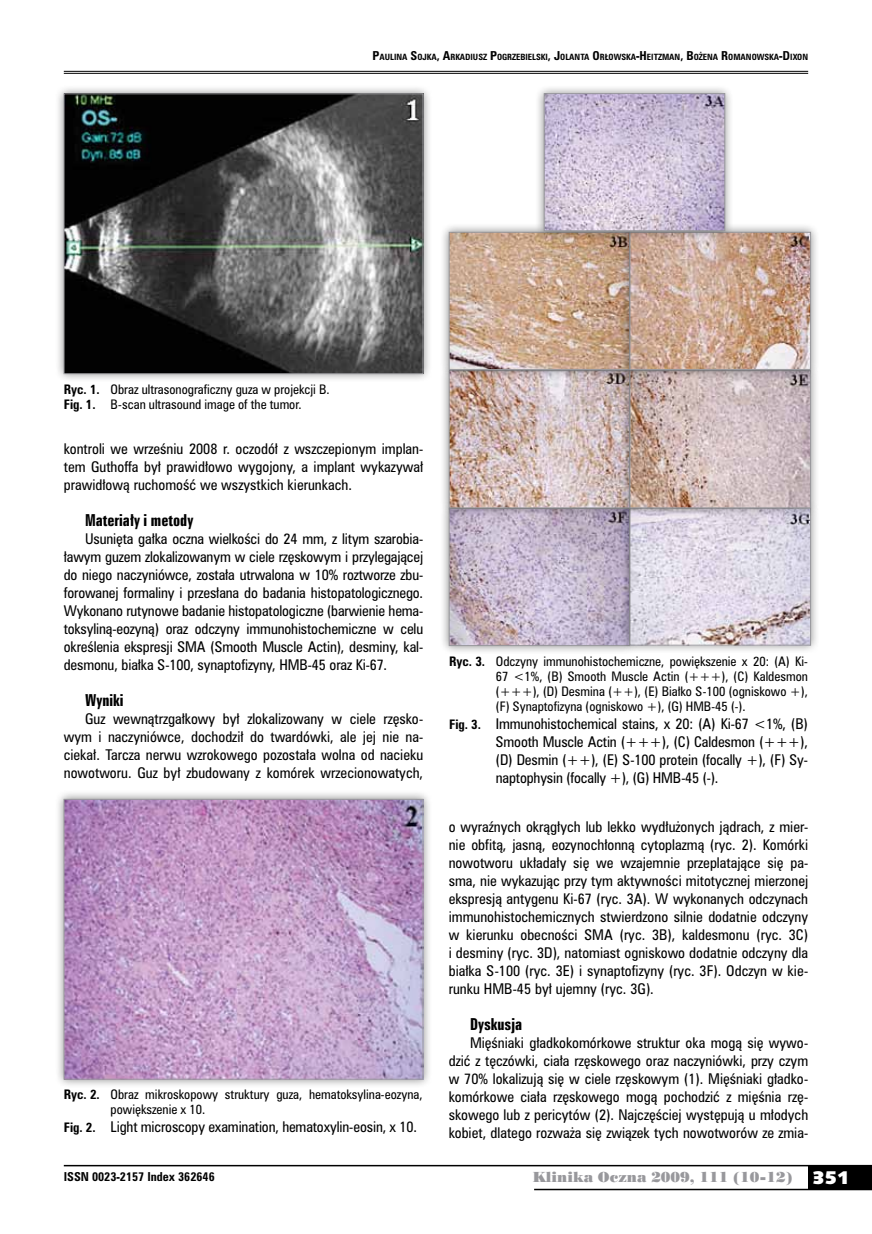
<style>
.page{position:relative;width:872px;height:1234px;background:#fff}
.page>*{position:absolute;margin:0;border:0;box-sizing:border-box;transform-origin:0 0}
.t1{font:15px "Zurich Bd X Cn PL";color:#000}
.t2{font:13.5px/18px "Zurich Cn PL";color:#000;text-align:justify}
.t3{font:13.5px "Poster Bodoni PL";color:#98989c}
.t4{font:12px/15px "Zurich Cn PL";color:#000}
.t5{font:700 11.25px "Zurich Cn PL";color:#000}
.t6{font:700 7.8px "Zurich Cn PL";color:#000}
.s1{font-size:11.25px}
.s2{font-weight:700}
.s3{font-weight:700;font-size:12px}
.s4{font-family:"Humanst 531 U Blk PL";font-size:18px;color:#fff}
</style>
<div class="page">
<div style="left:808px;top:1165px;width:64px;height:24px;background:#000"></div>
<hr style="left:64px;top:1164px;width:808px;height:2px;background:#000">
<hr style="left:534px;top:1188px;width:338px;height:1px;background:#000">
<hr style="left:64px;top:71px;width:744px;height:1px;background:#000">
<hr style="left:64px;top:73px;width:744px;height:1px;background:#000">
<div style="left:55px;top:85px;width:377px;height:298px;background:#000;opacity:.45"></div>
<img style="left:66px;top:96px;width:355px;height:276px">
<div style="left:64px;top:94px;width:359px;height:280px;border:1px solid #98989c"></div>
<div style="left:55px;top:790px;width:377px;height:298px;background:#000;opacity:.45"></div>
<img style="left:66px;top:801px;width:355px;height:276px">
<div style="left:64px;top:799px;width:359px;height:280px;border:1px solid #98989c"></div>
<div style="left:440px;top:499px;width:199px;height:156px;background:#000;opacity:.45"></div>
<img style="left:451px;top:517px;width:170px;height:126px">
<div style="left:449px;top:508px;width:181px;height:137px;border:1px solid #98989c"></div>
<div style="left:621px;top:499px;width:198px;height:155px;background:#000;opacity:.45"></div>
<svg style="left:632px;top:517px;width:176px;height:126px;background:#dbd4e0"></svg>
<div style="left:630px;top:508px;width:180px;height:137px;border:1px solid #98989c"></div>
<div style="left:440px;top:361px;width:199px;height:156px;background:#000;opacity:.45"></div>
<svg style="left:451px;top:379px;width:170px;height:127px;background:#cfb9b5"></svg>
<div style="left:449px;top:370px;width:181px;height:138px;border:1px solid #98989c"></div>
<div style="left:621px;top:361px;width:198px;height:156px;background:#000;opacity:.45"></div>
<svg style="left:632px;top:379px;width:176px;height:127px;background:#cbb7b5"></svg>
<div style="left:630px;top:370px;width:180px;height:138px;border:1px solid #98989c"></div>
<div style="left:440px;top:223px;width:199px;height:156px;background:#000;opacity:.45"></div>
<svg style="left:451px;top:234px;width:170px;height:133px;background:#cbab93"></svg>
<div style="left:449px;top:232px;width:181px;height:137px;border:1px solid #98989c"></div>
<div style="left:621px;top:223px;width:198px;height:156px;background:#000;opacity:.45"></div>
<svg style="left:632px;top:234px;width:176px;height:133px;background:#caa895"></svg>
<div style="left:630px;top:232px;width:180px;height:137px;border:1px solid #98989c"></div>
<div style="left:535px;top:84px;width:199px;height:156px;background:#000;opacity:.45"></div>
<img style="left:546px;top:95px;width:177px;height:134px">
<div style="left:544px;top:93px;width:181px;height:138px;border:1px solid #98989c"></div>
<p class="t6" style="left:372px;top:52px;width:437px"><span class="s1">P</span>AULINA <span class="s1">S</span>OJKA<span class="s1">, A</span>RKADIUSZ <span class="s1">P</span>OGRZEBIELSKI<span class="s1">, J</span>OLANTA <span class="s1">O</span> RŁOWSKA<span class="s1">-H</span>EITZMAN<span class="s1">, B</span> OŻENA <span class="s1">R</span>OMANOWSKA<span class="s1">-D</span> IXON</p>
<p class="t4" style="left:64px;top:381px;width:267px"><span class="s2">Ryc. 1.</span> Obraz ultrasonograficzny guza w projekcji B.<br><span class="s2">Fig. 1.</span> B-scan ultrasound image of the tumor.</p>
<p class="t2" style="left:64px;top:439px;width:361px">kontroli we wrześniu 2008 r. oczodół z wszczepionym implan&shy;tem Guthoffa był prawidłowo wygojony, a implant wykazywał prawidłową ruchomość we wszystkich kierunkach.</p>
<p class="t1" style="left:85px;top:510px;width:110px">Materiały i metody</p>
<p class="t2" style="left:64px;top:529px;width:361px;text-indent:21px">Usunięta gałka oczna wielkości do 24 mm, z litym szarobia&shy;ławym guzem zlokalizowanym w ciele rzęskowym i przylegającej do niego naczyniówce, została utrwalona w 10% roztworze zbu&shy;forowanej formaliny i przesłana do badania histopatologicznego.<br>Wykonano rutynowe badanie histopatologiczne (barwienie hema&shy;toksyliną-eozyną) oraz odczyny immunohistochemiczne w celu określenia ekspresji SMA (Smooth Muscle Actin), desminy, kal&shy;desmonu, białka S-100, synaptofizyny, HMB-45 oraz Ki-67.</p>
<p class="t1" style="left:85px;top:690px;width:40px">Wyniki</p>
<p class="t2" style="left:64px;top:709px;width:361px;text-indent:21px">Guz wewnątrzgałkowy był zlokalizowany w ciele rzęsko&shy;wym i naczyniówce, dochodził do twardówki, ale jej nie na&shy;ciekał. Tarcza nerwu wzrokowego pozostała wolna od nacieku nowotworu. Guz był zbudowany z komórek wrzecionowatych,</p>
<p class="t4" style="left:111px;top:1086px;width:313px;text-indent:-47px"><span class="s2">Ryc. 2.</span> Obraz mikroskopowy struktury guza, hematoksylina-eozyna, powiększenie x 10.</p>
<p class="t2" style="left:64px;top:1117px;width:355px"><span class="s3">Fig. 2.</span> Light microscopy examination, hematoxylin-eosin, x 10.</p>
<p class="t4" style="left:496px;top:653px;width:313px;text-align:justify;text-indent:-47px"><span class="s2">Ryc. 3.</span> Odczyny immunohistochemiczne, powiększenie x 20: (A) Ki-67 &lt;1%, (B) Smooth Muscle Actin (+++), (C) Kaldesmon (+++), (D) Desmina (++), (E) Białko S-100 (ogniskowo +), (F) Synaptofizyna (ogniskowo +), (G) HMB-45 (-).</p>
<p class="t2" style="left:496px;top:714px;width:313px;text-indent:-47px"><span class="s3">Fig. 3.</span> Immunohistochemical stains, x 20: (A) Ki-67 &lt;1%, (B)<br>Smooth Muscle Actin (+++), (C) Caldesmon (+++), (D) Desmin (++), (E) S-100 protein (focally +), (F) Sy&shy;naptophysin (focally +), (G) HMB-45 (-).</p>
<p class="t2" style="left:449px;top:817px;width:361px">o wyraźnych okrągłych lub lekko wydłużonych jądrach, z mier&shy;nie obfitą, jasną, eozynochłonną cytoplazmą (ryc. 2). Komórki nowotworu układały się we wzajemnie przeplatające się pa&shy;sma, nie wykazując przy tym aktywności mitotycznej mierzonej ekspresją antygenu Ki-67 (ryc. 3A). W wykonanych odczynach immunohistochemicznych stwierdzono silnie dodatnie odczyny w kierunku obecności SMA (ryc. 3B), kaldesmonu (ryc. 3C) i desminy (ryc. 3D), natomiast ogniskowo dodatnie odczyny dla białka S-100 (ryc. 3E) i synaptofizyny (ryc. 3F). Odczyn w kie&shy;runku HMB-45 był ujemny (ryc. 3G).</p>
<p class="t1" style="left:470px;top:1014px;width:54px">Dyskusja</p>
<p class="t2" style="left:449px;top:1033px;width:361px;text-indent:21px">Mięśniaki gładkokomórkowe struktur oka mogą się wywo&shy;dzić z tęczówki, ciała rzęskowego oraz naczyniówki, przy czym w 70% lokalizują się w ciele rzęskowym (1). Mięśniaki gładko&shy;komórkowe ciała rzęskowego mogą pochodzić z mięśnia rzę&shy;skowego lub z pericytów (2). Najczęściej występują u młodych kobiet, dlatego rozważa się związek tych nowotworów ze zmia-</p>
<p class="t5" style="left:64px;top:1168px;width:152px">ISSN 0023-2157 Index 362646</p>
<p class="t3" style="left:532px;top:1168px;width:318px">Klinika Oczna 2009, 111 (10-12) <span class="s4">351</span></p>
</div>
